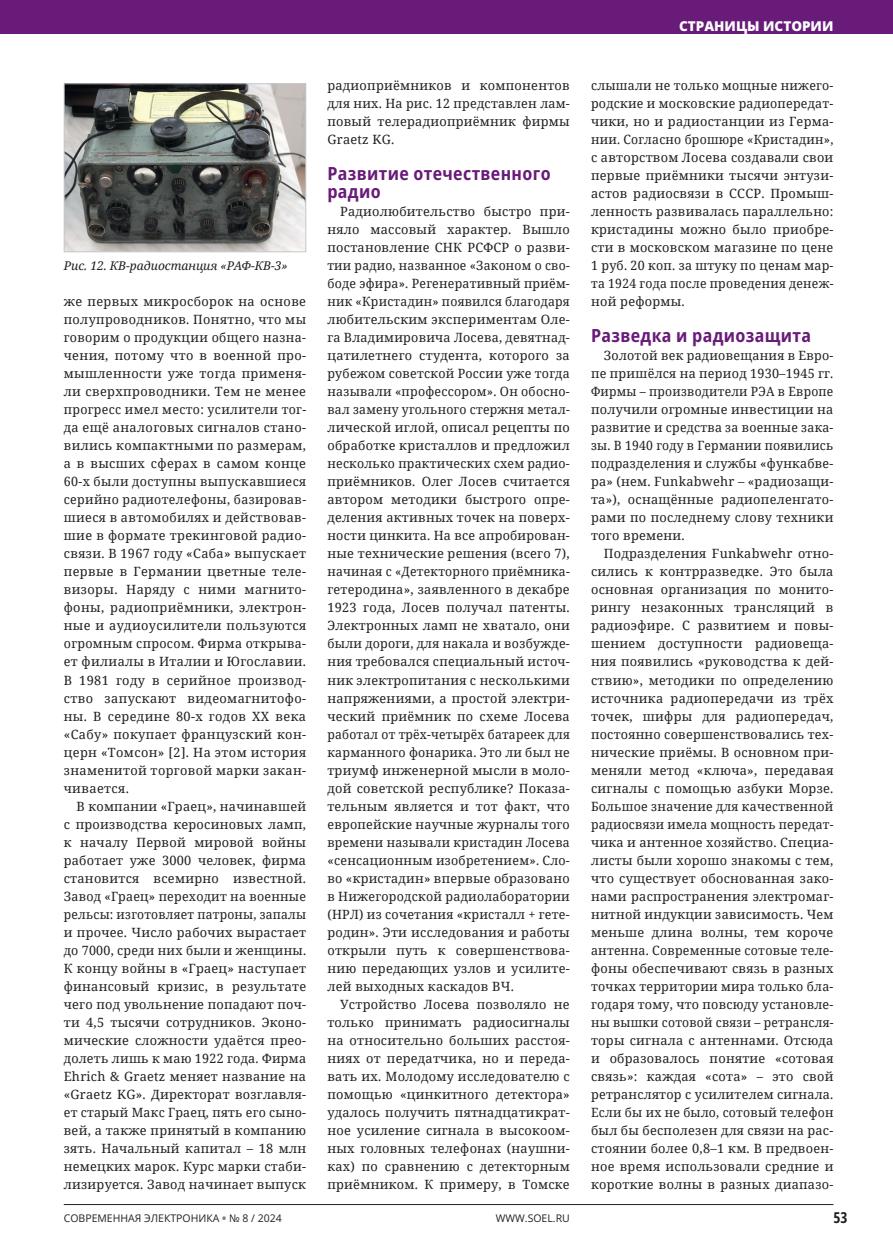
<style>
.page{position:relative;width:893px;height:1251px;background:#fff}
.page>*{position:absolute;margin:0;border:0;box-sizing:border-box;transform-origin:0 0}
.СТАТЬЯ_Заголовок_1{font:700 semi-condensed 18px/18px "Open Sans";letter-spacing:.02em;color:#681b78}
.t1{font:700 15px "Open Sans Condensed";color:#231f20}
.t2{font:800 13.5px "Open Sans";color:#fff}
.СТАТЬЯ_Основной_текст{font:12.75px/18px "Noto Serif";letter-spacing:.02em;color:#231f20;text-align:justify}
.СТАТЬЯ_Подрис_подпись{font:italic 12px "Noto Serif";color:#231f20}
.t3{font:10.5px "Open Sans";color:#231f20}
.s1{font-weight:800;color:#808285}
</style>
<div class="page">
<div style="left:0;top:0;width:893px;height:34px;background:#681b78"></div>
<hr style="left:64px;top:1203px;width:769px;height:1px;background:#231f20">
<img style="left:66px;top:85px;width:238px;height:165px">
<div style="left:64px;top:83px;width:242px;height:169px;border:1px solid #c7c8ca"></div>
<p class="СТАТЬЯ_Подрис_подпись" style="left:64px;top:257px;width:225px">Рис. 12. КВ-радиостанция «РАФ-КВ-3»</p>
<p class="СТАТЬЯ_Основной_текст" style="left:64px;top:292px;width:244px">же первых микросборок на основе полупроводников. Понятно, что мы говорим о продукции общего назна&shy;чения, потому что в военной про&shy;мышленности уже тогда применя&shy;ли сверхпроводники. Тем не менее прогресс имел место: усилители тог&shy;да ещё аналоговых сигналов стано&shy;вились компактными по размерам, а в высших сферах в самом конце 60-х были доступны выпускавшиеся серийно радиотелефоны, базировав&shy;шиеся в автомобилях и действовав&shy;шие в формате трекинговой радио&shy;связи. В 1967 году «Саба» выпускает первые в Германии цветные теле&shy;визоры. Наряду с ними магнито&shy;фоны, радиоприёмники, электрон&shy;ные и аудиоусилители пользуются огромным спросом. Фирма открыва&shy;ет филиалы в Италии и Югославии.<br>В 1981 году в серийное производ&shy;ство запускают видеомагнитофо&shy;ны. В середине 80-х годов ХХ века «Сабу» покупает французский кон&shy;церн «Томсон» [2]. На этом история знаменитой торговой марки закан&shy;чивается.</p>
<p class="СТАТЬЯ_Основной_текст" style="left:64px;top:796px;width:244px;text-indent:13px">В компании «Граец», начинавшей с производства керосиновых ламп, к началу Первой мировой войны работает уже 3000 человек, фирма становится всемирно известной.<br>Завод «Граец» переходит на военные рельсы: изготовляет патроны, запалы и прочее. Число рабочих вырастает до 7000, среди них были и женщины.<br>К концу войны в «Граец» наступает финансовый кризис, в результате чего под увольнение попадают поч&shy;ти 4,5 тысячи сотрудников. Эконо&shy;мические сложности удаётся прео&shy;долеть лишь к маю 1922 года. Фирма Ehrich &amp; Graetz меняет название на «Graetz KG». Директорат возглавля&shy;ет старый Макс Граец, пять его сыно&shy;вей, а также принятый в компанию зять. Начальный капитал – 18 млн немецких марок. Курс марки стаби&shy;лизируется. Завод начинает выпуск</p>
<p class="СТАТЬЯ_Основной_текст" style="left:327px;top:76px;width:244px">радиоприёмников и компонентов для них. На рис. 12 представлен лам&shy;повый телерадиоприёмник фирмы Graetz KG.</p>
<p class="СТАТЬЯ_Заголовок_1" style="left:327px;top:164px;width:225px">Развитие отечественного радио</p>
<p class="СТАТЬЯ_Основной_текст" style="left:327px;top:202px;width:244px;text-indent:13px">Радиолюбительство быстро при&shy;няло массовый характер. Вышло постановление СНК РСФСР о разви&shy;тии радио, названное «Законом о сво&shy;боде эфира». Регенеративный приём&shy;ник «Кристадин» появился благодаря любительским экспериментам Оле&shy;га Владимировича Лосева, девятнад&shy;цатилетнего студента, которого за рубежом советской России уже тогда называли «профессором». Он обосно&shy;вал замену угольного стержня метал&shy;лической иглой, описал рецепты по обработке кристаллов и предложил несколько практических схем радио&shy;приёмников. Олег Лосев считается автором методики быстрого опре&shy;деления активных точек на поверх&shy;ности цинкита. На все апробирован&shy;ные технические решения (всего 7), начиная с «Детекторного приёмника&shy;гетеродина», заявленного в декабре 1923 года, Лосев получал патенты.<br>Электронных ламп не хватало, они были дороги, для накала и возбужде&shy;ния требовался специальный источ&shy;ник электропитания с несколькими напряжениями, а простой электри&shy;ческий приёмник по схеме Лосева работал от трёх-четырёх батареек для карманного фонарика. Это ли был не триумф инженерной мысли в моло&shy;дой советской республике? Показа&shy;тельным является и тот факт, что европейские научные журналы того времени называли кристадин Лосева «сенсационным изобретением». Сло&shy;во «кристадин» впервые образовано в Нижегородской радиолаборатории (НРЛ) из сочетания «кристалл + гете&shy;родин». Эти исследования и работы открыли путь к совершенствова&shy;нию передающих узлов и усилите&shy;лей выходных каскадов ВЧ.</p>
<p class="СТАТЬЯ_Основной_текст" style="left:327px;top:994px;width:244px;text-indent:13px">Устройство Лосева позволяло не только принимать радиосигналы на относительно больших расстоя&shy;ниях от передатчика, но и переда&shy;вать их. Молодому исследователю с помощью «цинкитного детектора» удалось получить пятнадцатикрат&shy;ное усиление сигнала в высокоом&shy;ных головных телефонах (наушни&shy;ках) по сравнению с детекторным приёмником. К примеру, в Томске</p>
<p class="t2" style="left:679px;top:17px;width:156px">СТРАНИЦЫ ИСТОРИИ</p>
<p class="СТАТЬЯ_Основной_текст" style="left:591px;top:76px;width:244px">слышали не только мощные нижего&shy;родские и московские радиопередат&shy;чики, но и радиостанции из Герма&shy;нии. Согласно брошюре «Кристадин», с авторством Лосева создавали свои первые приёмники тысячи энтузи&shy;астов радиосвязи в СССР. Промыш&shy;ленность развивалась параллельно: кристадины можно было приобре&shy;сти в московском магазине по цене 1 руб. 20 коп. за штуку по ценам мар&shy;та 1924 года после проведения денеж&shy;ной реформы.</p>
<p class="СТАТЬЯ_Заголовок_1" style="left:591px;top:326px;width:222px">Разведка и радиозащита</p>
<p class="СТАТЬЯ_Основной_текст" style="left:591px;top:346px;width:244px;text-indent:13px">Золотой век радиовещания в Евро&shy;пе пришёлся на период 1930–1945 гг.<br>Фирмы – производители РЭА в Европе получили огромные инвестиции на развитие и средства за военные зака&shy;зы. В 1940 году в Германии появились подразделения и службы «функабве&shy;ра» (нем. Funkabwehr – «радиозащи&shy;та»), оснащённые радиопеленгато&shy;рами по последнему слову техники того времени.</p>
<p class="СТАТЬЯ_Основной_текст" style="left:591px;top:544px;width:244px;text-indent:13px">Подразделения Funkabwehr отно&shy;сились к контрразведке. Это была основная организация по монито&shy;рингу незаконных трансляций в радиоэфире. С развитием и повы&shy;шением доступности радиовеща&shy;ния появились «руководства к дей&shy;ствию», методики по определению источника радиопередачи из трёх точек, шифры для радиопередач, постоянно совершенствовались тех&shy;нические приёмы. В основном при&shy;меняли метод «ключа», передавая сигналы с помощью азбуки Морзе.<br>Большое значение для качественной радиосвязи имела мощность передат&shy;чика и антенное хозяйство. Специа&shy;листы были хорошо знакомы с тем, что существует обоснованная зако&shy;нами распространения электромаг&shy;нитной индукции зависимость. Чем меньше длина волны, тем короче антенна. Современные сотовые теле&shy;фоны обеспечивают связь в разных точках территории мира только бла&shy;годаря тому, что повсюду установле&shy;ны вышки сотовой связи – ретрансля&shy;торы сигнала с антеннами. Отсюда и образовалось понятие «сотовая связь»: каждая «сота» – это свой ретранслятор с усилителем сигнала.<br>Если бы их не было, сотовый телефон был бы бесполезен для связи на рас&shy;стоянии более 0,8–1 км. В предвоен&shy;ное время использовали средние и короткие волны в разных диапазо-</p>
<p class="t3" style="left:64px;top:1210px;width:220px">СОВРЕМЕННАЯ ЭЛЕКТРОНИКА <span class="s1">•</span> № 8 / 2024</p>
<p class="t3" style="left:496px;top:1210px;width:75px">WWW.SOEL.RU</p>
<p class="t1" style="left:833px;top:1207px;width:16px">53</p>
</div>
